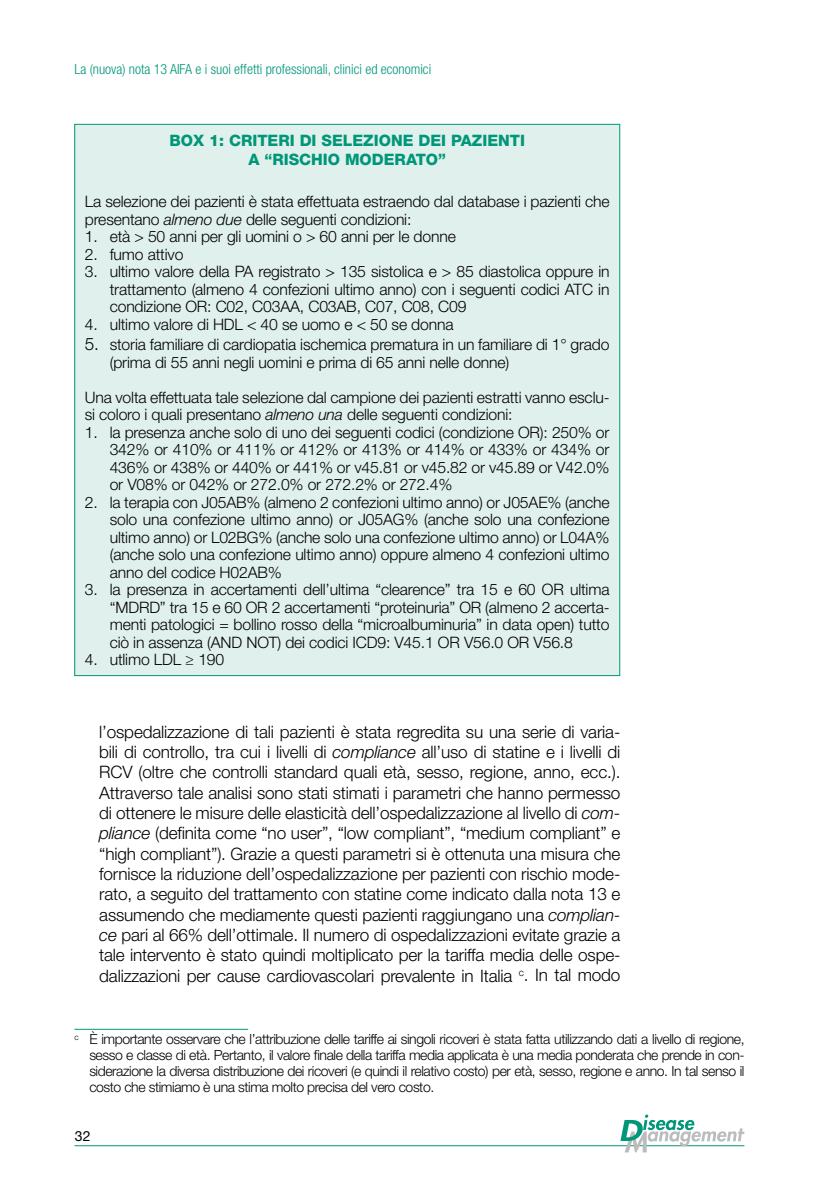
<style>
.page{position:relative;width:819px;height:1191px;background:#fff}
.page>*{position:absolute;margin:0;border:0;box-sizing:border-box;transform-origin:0 0}
.t1{font:300 17.15px/20.3px "Helvetica Neue LT Std";letter-spacing:-.01em;color:#000;text-align:justify}
.t2{font:300 15.75px/17.5px "Helvetica Neue LT Std";letter-spacing:-.01em;color:#000;text-align:justify}
.t3{font:800 15.75px/18.9px "Helvetica Neue LT Std";color:#009778;text-align:center}
.t4{font:300 14px/15.8px "Helvetica Neue LT Std";letter-spacing:-.03em;color:#000;text-align:justify}
.t5{font:300 condensed 14px "Helvetica Neue LT Std";color:#009778}
.t6{font:14px "Helvetica Neue LT Std";color:#000}
.s1{font-style:italic}
.s2{font-size:17.15px}
</style>
<div class="page">
<hr style="left:75px;top:1145px;width:669px;height:1px;background:#009778">
<svg style="left:620px;top:1114px;width:124px;height:38px"></svg>
<hr style="left:74px;top:1029px;width:174px;height:1px;background:#009778">
<div style="left:75px;top:124px;width:544px;height:551px;background:#e0f0ec"></div>
<p class="t5" style="left:74px;top:61px;width:358px">La (nuova) nota 13 AIFA e i suoi effetti professionali, clinici ed economici</p>
<p class="t3" style="left:169px;top:131px;width:357px">BOX 1: CRITERI DI SELEZIONE DEI PAZIENTI<br>A “RISCHIO MODERATO”</p>
<p class="t2" style="left:85px;top:193px;width:526px">La selezione dei pazienti è stata effettuata estraendo dal database i pazienti che presentano <span class="s1">almeno due</span> delle seguenti condizioni:</p>
<p class="t2" style="left:85px;top:228px;width:372px">1. età &gt; 50 anni per gli uomini o &gt; 60 anni per le donne</p>
<p class="t2" style="left:85px;top:245px;width:100px">2. fumo attivo</p>
<p class="t2" style="left:110px;top:263px;width:501px;text-indent:-25px">3. ultimo valore della PA registrato &gt; 135 sistolica e &gt; 85 diastolica oppure in trattamento (almeno 4 confezioni ultimo anno) con i seguenti codici ATC in condizione OR: C02, C03AA, C03AB, C07, C08, C09</p>
<p class="t2" style="left:85px;top:315px;width:370px">4. ultimo valore di HDL &lt; 40 se uomo e &lt; 50 se donna</p>
<p class="t2" style="left:110px;top:335px;width:501px;text-indent:-25px"><span class="s2">5.</span> storia familiare di cardiopatia ischemica prematura in un familiare di 1° grado (prima di 55 anni negli uomini e prima di 65 anni nelle donne)</p>
<p class="t2" style="left:85px;top:388px;width:526px">Una volta effettuata tale selezione dal campione dei pazienti estratti vanno esclu&shy;si coloro i quali presentano <span class="s1">almeno una</span> delle seguenti condizioni:</p>
<p class="t2" style="left:110px;top:423px;width:501px;text-indent:-25px">1. la presenza anche solo di uno dei seguenti codici (condizione OR): 250% or 342% or 410% or 411% or 412% or 413% or 414% or 433% or 434% or 436% or 438% or 440% or 441% or v45.81 or v45.82 or v45.89 or V42.0% or V08% or 042% or 272.0% or 272.2% or 272.4%</p>
<p class="t2" style="left:110px;top:493px;width:501px;text-indent:-25px">2. la terapia con J05AB% (almeno 2 confezioni ultimo anno) or J05AE% (anche solo una confezione ultimo anno) or J05AG% (anche solo una confezione ultimo anno) or L02BG% (anche solo una confezione ultimo anno) or L04A% (anche solo una confezione ultimo anno) oppure almeno 4 confezioni ultimo anno del codice H02AB%</p>
<p class="t2" style="left:110px;top:580px;width:501px;text-indent:-25px">3. la presenza in accertamenti dell’ultima “clearence” tra 15 e 60 OR ultima “MDRD” tra 15 e 60 OR 2 accertamenti “proteinuria” OR (almeno 2 accerta&shy;menti patologici = bollino rosso della “microalbuminuria” in data open) tutto ciò in assenza (AND NOT) dei codici ICD9: V45.1 or V56.0 or V56.8</p>
<p class="t2" style="left:85px;top:650px;width:141px">4. utlimo LDL ≥ 190</p>
<p class="t1" style="left:99px;top:721px;width:522px">l’ospedalizzazione di tali pazienti è stata regredita su una serie di varia&shy;bili di controllo, tra cui i livelli di <span class="s1">compliance</span> all’uso di statine e i livelli di RCV (oltre che controlli standard quali età, sesso, regione, anno, ecc.).<br>Attraverso tale analisi sono stati stimati i parametri che hanno permesso di ottenere le misure delle elasticità dell’ospedalizzazione al livello di <span class="s1">com&shy;pliance</span> (definita come “no user”, “low compliant”, “medium compliant” e “high compliant”). Grazie a questi parametri si è ottenuta una misura che fornisce la riduzione dell’ospedalizzazione per pazienti con rischio mode&shy;rato, a seguito del trattamento con statine come indicato dalla nota 13 e assumendo che mediamente questi pazienti raggiungano una <span class="s1">complian&shy;ce</span> pari al 66% dell’ottimale. Il numero di ospedalizzazioni evitate grazie a tale intervento è stato quindi moltiplicato per la tariffa media delle ospe&shy;dalizzazioni per cause cardiovascolari prevalente in Italia <sup>c</sup>. In tal modo</p>
<p class="t4" style="left:89px;top:1031px;width:656px;text-indent:-15px"><sup>c</sup> È importante osservare che l’attribuzione delle tariffe ai singoli ricoveri è stata fatta utilizzando dati a livello di regione, sesso e classe di età. Pertanto, il valore finale della tariffa media applicata è una media ponderata che prende in con&shy;siderazione la diversa distribuzione dei ricoveri (e quindi il relativo costo) per età, sesso, regione e anno. In tal senso il costo che stimiamo è una stima molto precisa del vero costo.</p>
<p class="t6" style="left:75px;top:1128px;width:17px">32</p>
</div>
